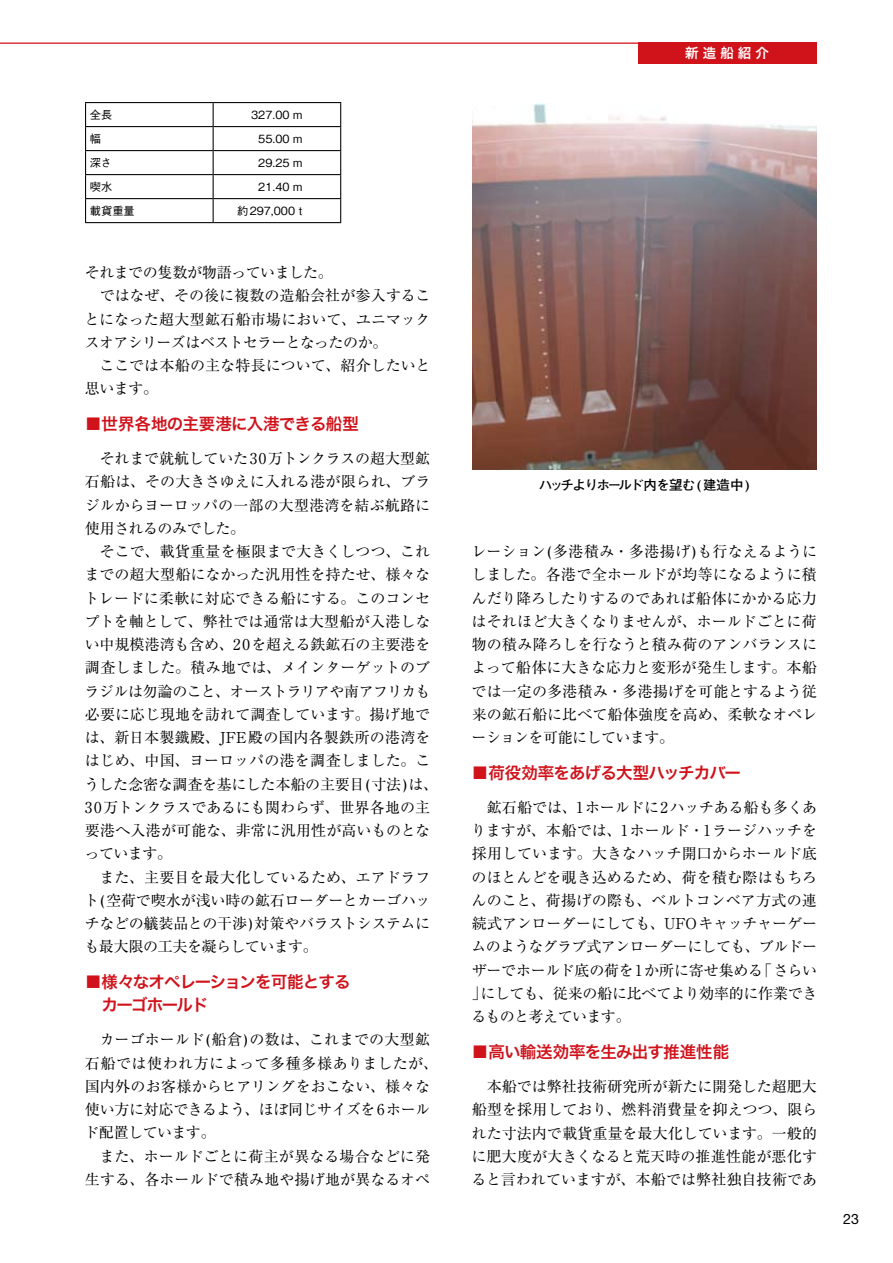
<style>
.page{position:relative;width:893px;height:1263px;background:#fff}
.page>*{position:absolute;margin:0;border:0;box-sizing:border-box;transform-origin:0 0}
.t1{font:16.5px/23.2px "Hira Kaku Pro W6";letter-spacing:-.05em;color:#d0121b}
.t2{font:15px/23.2px "Ryumin Pro";letter-spacing:-.005em;color:#000;text-align:justify}
.t3{font:15px "Ryumin Pro";letter-spacing:-.03em;color:#000}
.t4{font:15px "Ryumin Pro";letter-spacing:-.025em;color:#000}
.t5{font:15px "Ryumin Pro";letter-spacing:-.04em;color:#000}
.t6{font:15px "Ryumin Pro";letter-spacing:.03em;color:#000}
.t7{font:15px "Ryumin Pro";letter-spacing:-.045em;color:#000}
.t8{font:14.25px "Helvetica Neue LT Std";color:#000}
.t9{font:700 13.5px "Futo Go B101 Pro";letter-spacing:-.1em;color:#000}
.t10{font:13.5px "Hira Kaku Pro W6";letter-spacing:.3em;color:#fff}
.t11{font:500 11.25px "Gothic BBB Pro";color:#000}
</style>
<div class="page">
<img style="left:472px;top:103px;width:344px;height:366px">
<hr style="left:85px;top:102px;width:128px;height:1px;background:#000">
<hr style="left:213px;top:102px;width:128px;height:1px;background:#000">
<hr style="left:85px;top:126px;width:128px;height:1px;background:#000">
<hr style="left:213px;top:126px;width:128px;height:1px;background:#000">
<hr style="left:85px;top:150px;width:128px;height:1px;background:#000">
<hr style="left:213px;top:150px;width:128px;height:1px;background:#000">
<hr style="left:85px;top:174px;width:128px;height:1px;background:#000">
<hr style="left:213px;top:174px;width:128px;height:1px;background:#000">
<hr style="left:85px;top:198px;width:128px;height:1px;background:#000">
<svg style="left:85px;top:103px;width:1px;height:119px"></svg>
<hr style="left:213px;top:198px;width:128px;height:1px;background:#000">
<svg style="left:213px;top:103px;width:1px;height:119px"></svg>
<svg style="left:340px;top:103px;width:1px;height:119px"></svg>
<hr style="left:85px;top:222px;width:128px;height:1px;background:#000">
<hr style="left:213px;top:222px;width:128px;height:1px;background:#000">
<hr style="left:0;top:43px;width:816px;height:1px;background:#d0121b">
<div style="left:638px;top:43px;width:178px;height:21px;background:#d0121b"></div>
<p class="t11" style="left:90px;top:106px;width:24px">全長</p>
<p class="t11" style="left:251px;top:106px;width:53px">327.00 m</p>
<p class="t11" style="left:90px;top:130px;width:13px">幅</p>
<p class="t11" style="left:258px;top:130px;width:46px">55.00 m</p>
<p class="t11" style="left:90px;top:154px;width:23px">深さ</p>
<p class="t11" style="left:258px;top:154px;width:46px">29.25 m</p>
<p class="t11" style="left:90px;top:178px;width:24px">喫水</p>
<p class="t11" style="left:258px;top:178px;width:46px">21.40 m</p>
<p class="t11" style="left:90px;top:202px;width:46px">載貨重量</p>
<p class="t11" style="left:237px;top:202px;width:67px">約297,000 t</p>
<p class="t3" style="left:85px;top:261px;width:250px">それまでの隻数が物語っていました。</p>
<p class="t2" style="left:100px;top:283px;width:332px">ではなぜ、その後に複数の造船会社が参入するこ</p>
<p class="t2" style="left:85px;top:306px;width:347px">とになった超大型鉱石船市場において、ユニマック</p>
<p class="t7" style="left:85px;top:330px;width:304px">スオアシリーズはベストセラーとなったのか。</p>
<p class="t2" style="left:100px;top:353px;width:332px">ここでは本船の主な特長について、紹介したいと</p>
<p class="t2" style="left:85px;top:376px;width:75px">思います。</p>
<p class="t1" style="left:85px;top:411px;width:275px">■世界各地の主要港に入港できる船型</p>
<p class="t2" style="left:100px;top:446px;width:332px">それまで就航していた30万トンクラスの超大型鉱</p>
<p class="t2" style="left:85px;top:469px;width:347px">石船は、その大きさゆえに入れる港が限られ、ブラ</p>
<p class="t2" style="left:85px;top:492px;width:347px">ジルからヨーロッパの一部の大型港湾を結ぶ航路に</p>
<p class="t3" style="left:85px;top:516px;width:162px">使用されるのみでした。</p>
<p class="t2" style="left:100px;top:539px;width:332px">そこで、載貨重量を極限まで大きくしつつ、これ</p>
<p class="t2" style="left:85px;top:562px;width:347px">までの超大型船になかった汎用性を持たせ、様々な</p>
<p class="t2" style="left:84px;top:585px;width:347px">トレードに柔軟に対応できる船にする。このコンセ</p>
<p class="t2" style="left:85px;top:609px;width:347px">プトを軸として、弊社では通常は大型船が入港しな</p>
<p class="t2" style="left:85px;top:632px;width:347px">い中規模港湾も含め、20を超える鉄鉱石の主要港を</p>
<p class="t2" style="left:85px;top:655px;width:347px">調査しました。積み地では、メインターゲットのブ</p>
<p class="t5" style="left:85px;top:679px;width:347px">ラジルは勿論のこと、オーストラリアや南アフリカも</p>
<p class="t2" style="left:85px;top:702px;width:347px">必要に応じ現地を訪れて調査しています。揚げ地で</p>
<p class="t2" style="left:85px;top:725px;width:347px">は、新日本製鐵殿、JFE殿の国内各製鉄所の港湾を</p>
<p class="t2" style="left:85px;top:748px;width:347px">はじめ、中国、ヨーロッパの港を調査しました。こ</p>
<p class="t2" style="left:85px;top:771px;width:355px">うした念密な調査を基にした本船の主要目(寸法)は、</p>
<p class="t2" style="left:85px;top:795px;width:347px">30万トンクラスであるにも関わらず、世界各地の主</p>
<p class="t2" style="left:85px;top:818px;width:347px">要港へ入港が可能な、非常に汎用性が高いものとな</p>
<p class="t2" style="left:85px;top:841px;width:89px">っています。</p>
<p class="t2" style="left:100px;top:864px;width:332px">また、主要目を最大化しているため、エアドラフ</p>
<p class="t2" style="left:84px;top:888px;width:348px">ト(空荷で喫水が浅い時の鉱石ローダーとカーゴハッ</p>
<p class="t4" style="left:85px;top:912px;width:347px">チなどの艤装品との干渉)対策やバラストシステムに</p>
<p class="t3" style="left:85px;top:935px;width:235px">も最大限の工夫を凝らしています。</p>
<p class="t1" style="left:102px;top:969px;width:256px;text-indent:-16px">■様々なオペレーションを可能とする・カーゴホールド</p>
<p class="t2" style="left:100px;top:1027px;width:332px">カーゴホールド(船倉)の数は、これまでの大型鉱</p>
<p class="t6" style="left:85px;top:1051px;width:355px">石船では使われ方によって多種多様ありましたが、</p>
<p class="t2" style="left:85px;top:1074px;width:347px">国内外のお客様からヒアリングをおこない、様々な</p>
<p class="t4" style="left:85px;top:1098px;width:347px">使い方に対応できるよう、ほぼ同じサイズを6ホール</p>
<p class="t3" style="left:84px;top:1121px;width:133px">ド配置しています。</p>
<p class="t2" style="left:100px;top:1143px;width:332px">また、ホールドごとに荷主が異なる場合などに発</p>
<p class="t2" style="left:85px;top:1167px;width:347px">生する、各ホールドで積み地や揚げ地が異なるオペ</p>
<p class="t10" style="left:685px;top:41px;width:85px">新造船紹介</p>
<p class="t9" style="left:539px;top:474px;width:212px">ハッチよりホールド内を望む ( 建造中 )</p>
<p class="t2" style="left:471px;top:539px;width:347px">レーション(多港積み・多港揚げ)も行なえるようにしました。各港で全ホールドが均等になるように積んだり降ろしたりするのであれば船体にかかる応力はそれほど大きくなりませんが、ホールドごとに荷物の積み降ろしを行なうと積み荷のアンバランスによって船体に大きな応力と変形が発生します。本船では一定の多港積み・多港揚げを可能とするよう従来の鉱石船に比べて船体強度を高め、柔軟なオペレーションを可能にしています。</p>
<p class="t1" style="left:472px;top:760px;width:270px">■荷役効率をあげる大型ハッチカバー</p>
<p class="t2" style="left:471px;top:795px;width:348px;text-indent:15px">鉱石船では、1ホールドに2ハッチある船も多くありますが、本船では、1ホールド・1ラージハッチを採用しています。大きなハッチ開口からホールド底のほとんどを覗き込めるため、荷を積む際はもちろんのこと、荷揚げの際も、ベルトコンベア方式の連続式アンローダーにしても、UFOキャッチャーゲームのようなグラブ式アンローダーにしても、ブルドーザーでホールド底の荷を1か所に寄せ集める｢さらい｣にしても、従来の船に比べてより効率的に作業できるものと考えています。</p>
<p class="t1" style="left:472px;top:1039px;width:259px">■高い輸送効率を生み出す推進性能</p>
<p class="t2" style="left:472px;top:1074px;width:347px;text-indent:15px">本船では弊社技術研究所が新たに開発した超肥大船型を採用しており、燃料消費量を抑えつつ、限られた寸法内で載貨重量を最大化しています。一般的に肥大度が大きくなると荒天時の推進性能が悪化すると言われていますが、本船では弊社独自技術であ</p>
<p class="t8" style="left:843px;top:1210px;width:17px">23</p>
</div>
